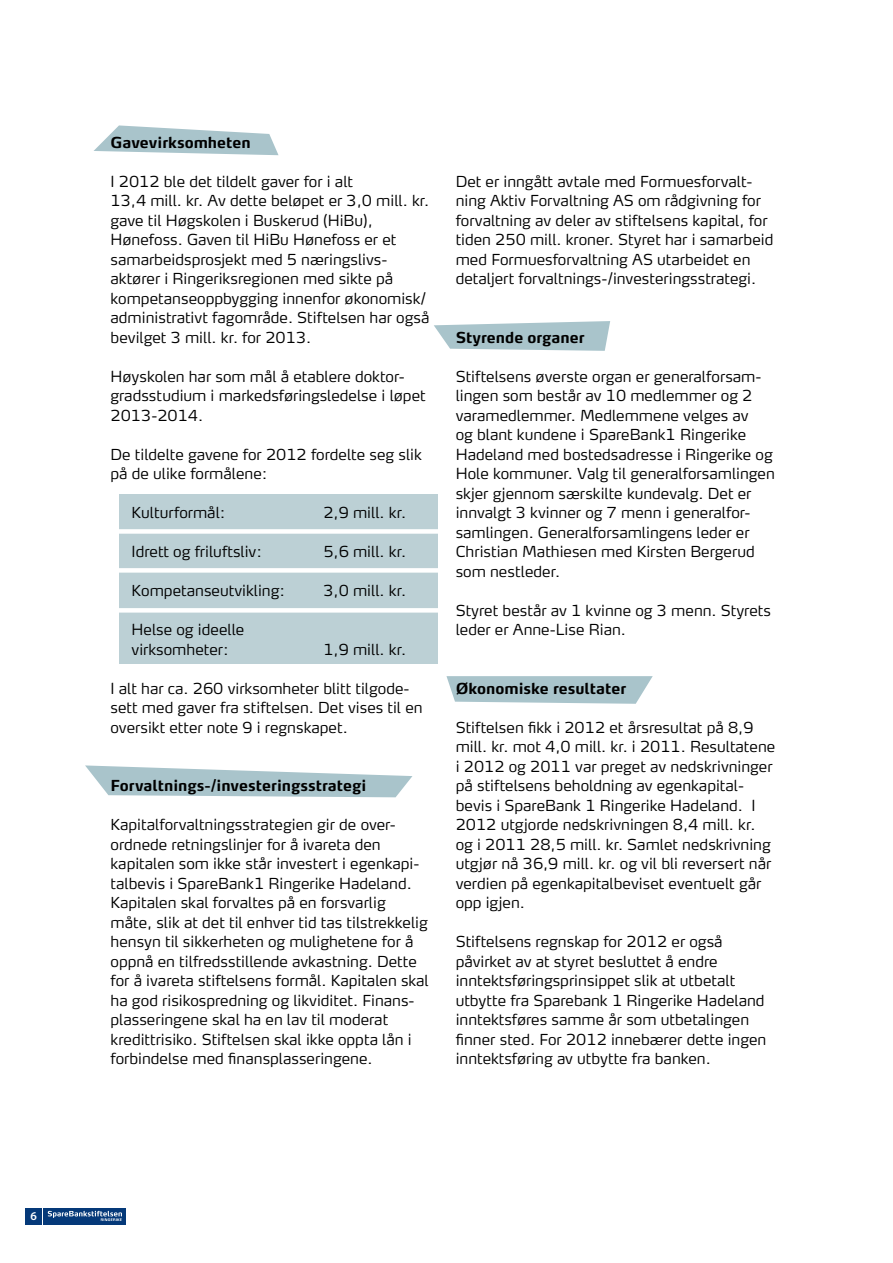
<style>
.page{position:relative;width:893px;height:1263px;background:#fff}
.page>*{position:absolute;margin:0;border:0;box-sizing:border-box;transform-origin:0 0}
.t1{font:300 15px/19.5px "Max OT";color:#000}
.t2{font:700 15px "Max OT";color:#000}
.t3{font:600 12px "Myriad Pro";color:#fff}
</style>
<div class="page">
<div style="left:44px;top:1208px;width:82px;height:16px;background:#053979"></div>
<svg style="left:48px;top:1211px;width:74px;height:10px"></svg>
<div style="left:26px;top:1208px;width:16px;height:16px;background:#053979"></div>
<div style="left:119px;top:494px;width:319px;height:169px;background:#bcd0d5"></div>
<svg style="left:434px;top:321px;width:176px;height:30px"></svg>
<svg style="left:94px;top:125px;width:185px;height:30px"></svg>
<svg style="left:85px;top:765px;width:327px;height:32px"></svg>
<svg style="left:446px;top:676px;width:207px;height:28px"></svg>
<div style="left:98px;top:529px;width:344px;height:5px;background:#fff"></div>
<div style="left:98px;top:568px;width:344px;height:5px;background:#fff"></div>
<div style="left:98px;top:608px;width:344px;height:5px;background:#fff"></div>
<p class="t3" style="left:31px;top:1209px;width:8px">6</p>
<p class="t2" style="left:111px;top:132px;width:142px">Gavevirksomheten</p>
<p class="t1" style="left:111px;top:172px;width:320px">I 2012 ble det tildelt gaver for i alt<br>13,4 mill. kr. Av dette beløpet er 3,0 mill. kr. gave til Høgskolen i Buskerud (HiBu), Hønefoss. Gaven til HiBu Hønefoss er et samarbeidsprosjekt med 5 næringslivs&shy;aktører i Ringeriksregionen med sikte på kompetanseoppbygging innenfor økonomisk/ administrativt fagområde. Stiftelsen har også bevilget 3 mill. kr. for 2013.</p>
<p class="t1" style="left:111px;top:367px;width:317px">Høyskolen har som mål å etablere doktor&shy;gradsstudium i markedsføringsledelse i løpet<br>2013-2014.</p>
<p class="t1" style="left:111px;top:445px;width:313px">De tildelte gavene for 2012 fordelte seg slik på de ulike formålene:</p>
<p class="t1" style="left:132px;top:504px;width:95px">Kulturformål:</p>
<p class="t1" style="left:323px;top:504px;width:84px">2,9 mill. kr.</p>
<p class="t1" style="left:132px;top:543px;width:132px">Idrett og friluftsliv:</p>
<p class="t1" style="left:323px;top:543px;width:84px">5,6 mill. kr.</p>
<p class="t1" style="left:132px;top:582px;width:155px">Kompetanseutvikling:</p>
<p class="t1" style="left:323px;top:582px;width:84px">3,0 mill. kr.</p>
<p class="t1" style="left:132px;top:621px;width:114px">Helse og ideelle virksomheter:</p>
<p class="t1" style="left:323px;top:640px;width:84px">1,9 mill. kr.</p>
<p class="t1" style="left:111px;top:679px;width:314px">I alt har ca. 260 virksomheter blitt tilgode&shy;sett med gaver fra stiftelsen. Det vises til en oversikt etter note 9 i regnskapet.</p>
<p class="t2" style="left:111px;top:776px;width:257px">Forvaltnings-/investeringsstrategi</p>
<p class="t1" style="left:111px;top:816px;width:320px">Kapitalforvaltningsstrategien gir de over&shy;ordnede retningslinjer for å ivareta den kapitalen som ikke står investert i egenkapi&shy;talbevis i SpareBank1 Ringerike Hadeland.<br>Kapitalen skal forvaltes på en forsvarlig måte, slik at det til enhver tid tas tilstrekkelig hensyn til sikkerheten og mulighetene for å oppnå en tilfredsstillende avkastning. Dette for å ivareta stiftelsens formål. Kapitalen skal ha god risikospredning og likviditet. Finans&shy;plasseringene skal ha en lav til moderat kredittrisiko. Stiftelsen skal ikke oppta lån i forbindelse med finansplasseringene.</p>
<p class="t1" style="left:456px;top:172px;width:319px">Det er inngått avtale med Formuesforvalt&shy;ning Aktiv Forvaltning AS om rådgivning for forvaltning av deler av stiftelsens kapital, for tiden 250 mill. kroner. Styret har i samarbeid med Formuesforvaltning AS utarbeidet en detaljert forvaltnings-/investeringsstrategi.</p>
<p class="t2" style="left:456px;top:327px;width:130px">Styrende organer</p>
<p class="t1" style="left:456px;top:367px;width:321px">Stiftelsens øverste organ er generalforsam&shy;lingen som består av 10 medlemmer og 2 varamedlemmer. Medlemmene velges av<br>og blant kundene i SpareBank1 Ringerike Hadeland med bostedsadresse i Ringerike og Hole kommuner. Valg til generalforsamlingen skjer gjennom særskilte kundevalg. Det er innvalgt 3 kvinner og 7 menn i generalfor&shy;samlingen. Generalforsamlingens leder er Christian Mathiesen med Kirsten Bergerud som nestleder.</p>
<p class="t1" style="left:456px;top:601px;width:317px">Styret består av 1 kvinne og 3 menn. Styrets leder er Anne-Lise Rian.</p>
<p class="t2" style="left:456px;top:678px;width:172px">Økonomiske resultater</p>
<p class="t1" style="left:456px;top:718px;width:321px">Stiftelsen fikk i 2012 et årsresultat på 8,9 mill. kr. mot 4,0 mill. kr. i 2011. Resultatene i 2012 og 2011 var preget av nedskrivninger på stiftelsens beholdning av egenkapital&shy;bevis i SpareBank 1 Ringerike Hadeland. I 2012 utgjorde nedskrivningen 8,4 mill. kr. og i 2011 28,5 mill. kr. Samlet nedskrivning utgjør nå 36,9 mill. kr. og vil bli reversert når verdien på egenkapitalbeviset eventuelt går opp igjen.</p>
<p class="t1" style="left:456px;top:933px;width:312px">Stiftelsens regnskap for 2012 er også påvirket av at styret besluttet å endre inntektsføringsprinsippet slik at utbetalt utbytte fra Sparebank 1 Ringerike Hadeland inntektsføres samme år som utbetalingen finner sted. For 2012 innebærer dette ingen inntektsføring av utbytte fra banken.</p>
</div>
